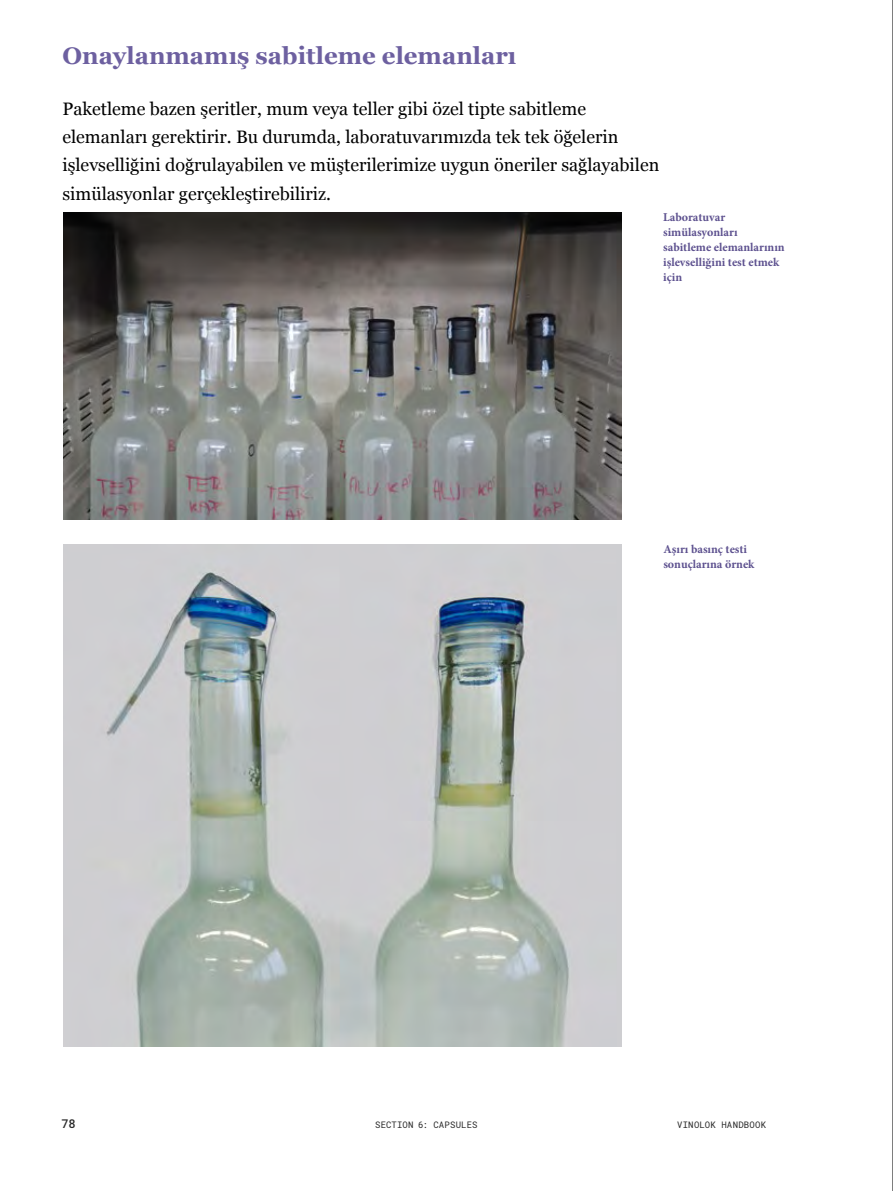
<style>
.page{position:relative;width:893px;height:1191px;background:#fff}
.page>*{position:absolute;margin:0;border:0;box-sizing:border-box;transform-origin:0 0}
.t1{font:700 24px "Georgia";color:#6d60a0}
.t2{font:18px/28px "Georgia";color:#000}
.t3{font:700 12px/15px "Minion Pro";color:#5d518f}
.t4{font:500 12px "Roboto Mono";color:#292929}
.t5{font:9px "Roboto Mono";letter-spacing:.02em;color:#292929}
</style>
<div class="page">
<hr style="left:892px;top:0;width:1px;height:1191px;background:#000">
<img style="left:64px;top:213px;width:557px;height:307px">
<img style="left:64px;top:544px;width:557px;height:502px">
<h1 class="t1" style="left:62px;top:37px;width:455px">Onaylanmamış sabitleme elemanları</h1>
<p class="t2" style="left:62px;top:94px;width:598px">Paketleme bazen şeritler, mum veya teller gibi özel tipte sabitleme elemanları gerektirir. Bu durumda, laboratuvarımızda tek tek öğelerin işlevselliğini doğrulayabilen ve müşterilerimize uygun öneriler sağlayabilen simülasyonlar gerçekleştirebiliriz.</p>
<p class="t3" style="left:663px;top:210px;width:123px">Laboratuvar simülasyonları sabitleme elemanlarının işlevselliğini test etmek için</p>
<p class="t3" style="left:663px;top:541px;width:93px">Aşırı basınç testi sonuçlarına örnek</p>
<p class="t4" style="left:62px;top:1115px;width:16px">78</p>
<p class="t5" style="left:375px;top:1118px;width:104px">SECTION 6: CAPSULES</p>
<p class="t5" style="left:677px;top:1118px;width:90px">VINOLOK HANDBOOK</p>
</div>
